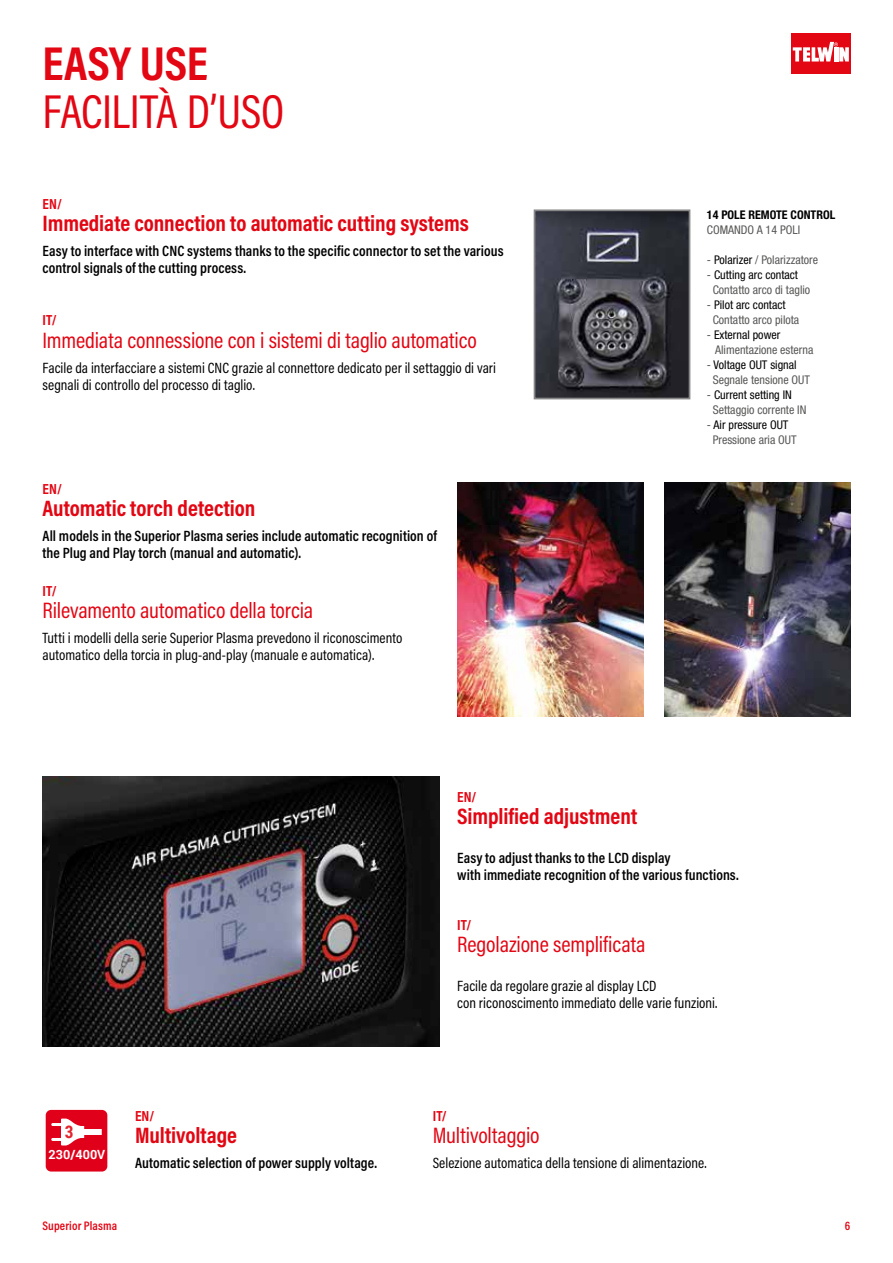
<style>
.page{position:relative;width:893px;height:1263px;background:#fff}
.page>*{position:absolute;margin:0;border:0;box-sizing:border-box;transform-origin:0 0}
.t1{font:48px "Acumin Pro Cond";letter-spacing:-.01em;color:#e30613}
.t2{font:700 48px "Acumin Pro Cond";letter-spacing:-.005em;color:#e30613}
.t3{font:22.5px "Acumin Pro Cond";letter-spacing:-.005em;color:#e30613}
.t4{font:700 22.5px "Acumin Pro Cond";letter-spacing:-.005em;color:#e30613}
.t5{font:700 17.4px "Roboto Condensed";color:#e2242d}
.t6{font:15px/16.5px "Acumin Pro Cond";color:#000}
.t7{font:600 15px/16.5px "Acumin Pro Cond";letter-spacing:.005em;color:#000}
.t8{font:700 14.7px "Acumin Pro Cond";letter-spacing:.01em;color:#e30613}
.t9{font:700 12.6px "Roboto";color:#fff}
.t10{font:600 12.45px "Acumin Pro Cond";letter-spacing:.01em;color:#e30613}
.t11{font:condensed 12px/15px "Helvetica Neue LT Std";color:#575756}
.t12{font:700 condensed 12px "Helvetica Neue LT Std";color:#000}
.s1{color:#000}
</style>
<div class="page">
<img style="left:43px;top:776px;width:397px;height:270px">
<img style="left:537px;top:212px;width:150px;height:184px">
<div style="left:534px;top:209px;width:156px;height:190px;border:2px solid #878787"></div>
<div style="left:46px;top:1110px;width:61px;height:61px;background:#e1001a;border-radius:5px"></div>
<svg style="left:51px;top:1118px;width:51px;height:27px"></svg>
<img style="left:664px;top:483px;width:186px;height:233px">
<img style="left:457px;top:483px;width:186px;height:233px">
<div style="left:791px;top:34px;width:59px;height:40px;background:#e30613"></div>
<svg style="left:793px;top:42px;width:56px;height:20px"></svg>
<h1 class="t2" style="left:43px;top:32px;width:167px">EASY USE</h1>
<h1 class="t1" style="left:43px;top:80px;width:243px">FACILITÀ D’USO</h1>
<p class="t8" style="left:43px;top:194px;width:21px">EN/</p>
<h2 class="t4" style="left:43px;top:208px;width:428px">Immediate connection to automatic cutting systems</h2>
<p class="t7" style="left:43px;top:242px;width:463px">Easy to interface with CNC systems thanks to the specific connector to set the various control signals of the cutting process.</p>
<p class="t8" style="left:43px;top:311px;width:16px">IT/</p>
<h2 class="t3" style="left:43px;top:326px;width:436px">Immediata connessione con i sistemi di taglio automatico</h2>
<p class="t6" style="left:43px;top:359px;width:455px">Facile da interfacciare a sistemi CNC grazie al connettore dedicato per il settaggio di vari segnali di controllo del processo di taglio.</p>
<p class="t8" style="left:43px;top:479px;width:21px">EN/</p>
<h2 class="t4" style="left:43px;top:494px;width:214px">Automatic torch detection</h2>
<p class="t7" style="left:43px;top:527px;width:396px">All models in the Superior Plasma series include automatic recognition of the Plug and Play torch (manual and automatic).</p>
<p class="t8" style="left:43px;top:581px;width:16px">IT/</p>
<h2 class="t3" style="left:43px;top:596px;width:272px">Rilevamento automatico della torcia</h2>
<p class="t6" style="left:43px;top:629px;width:361px">Tutti i modelli della serie Superior Plasma prevedono il riconoscimento automatico della torcia in plug-and-play (manuale e automatica).</p>
<p class="t12" style="left:707px;top:208px;width:130px">14 POLE REMOTE CONTROL</p>
<p class="t11" style="left:707px;top:222px;width:95px">COMANDO A 14 POLI</p>
<p class="t11" style="left:707px;top:252px;width:113px">- <span class="s1">Polarizer</span> / Polarizzatore</p>
<p class="t11" style="left:713px;top:267px;width:99px;text-indent:-6px">- <span class="s1">Cutting arc contact<br></span>Contatto arco di taglio</p>
<p class="t11" style="left:713px;top:297px;width:88px;text-indent:-6px">- <span class="s1">Pilot arc contact<br></span>Contatto arco pilota</p>
<p class="t11" style="left:715px;top:327px;width:100px;text-indent:-8px">- <span class="s1">External power<br></span>Alimentazione esterna</p>
<p class="t11" style="left:713px;top:357px;width:99px;text-indent:-6px">- <span class="s1">Voltage OUT signal<br></span>Segnale tensione OUT</p>
<p class="t11" style="left:713px;top:387px;width:95px;text-indent:-6px">- <span class="s1">Current setting IN<br></span>Settaggio corrente IN</p>
<p class="t11" style="left:713px;top:417px;width:85px;text-indent:-6px">- <span class="s1">Air pressure OUT<br></span>Pressione aria OUT</p>
<p class="t8" style="left:457px;top:787px;width:21px">EN/</p>
<h2 class="t4" style="left:457px;top:802px;width:182px">Simplified adjustment</h2>
<p class="t7" style="left:457px;top:849px;width:283px">Easy to adjust thanks to the LCD display<br>with immediate recognition of the various functions.</p>
<p class="t5" style="left:65px;top:1119px;width:10px">3</p>
<p class="t9" style="left:49px;top:1145px;width:58px">230/400V</p>
<p class="t8" style="left:135px;top:1106px;width:21px">EN/</p>
<h2 class="t4" style="left:135px;top:1120px;width:104px">Multivoltage</h2>
<p class="t7" style="left:135px;top:1154px;width:244px">Automatic selection of power supply voltage.</p>
<p class="t8" style="left:457px;top:915px;width:16px">IT/</p>
<h2 class="t3" style="left:457px;top:930px;width:190px">Regolazione semplificata</h2>
<p class="t6" style="left:457px;top:977px;width:262px">Facile da regolare grazie al display LCD<br>con riconoscimento immediato delle varie funzioni.</p>
<p class="t8" style="left:433px;top:1106px;width:16px">IT/</p>
<h2 class="t3" style="left:433px;top:1121px;width:108px">Multivoltaggio</h2>
<p class="t6" style="left:433px;top:1154px;width:276px">Selezione automatica della tensione di alimentazione.</p>
<p class="t10" style="left:43px;top:1217px;width:76px">Superior Plasma</p>
<p class="t10" style="left:845px;top:1217px;width:7px">6</p>
</div>
